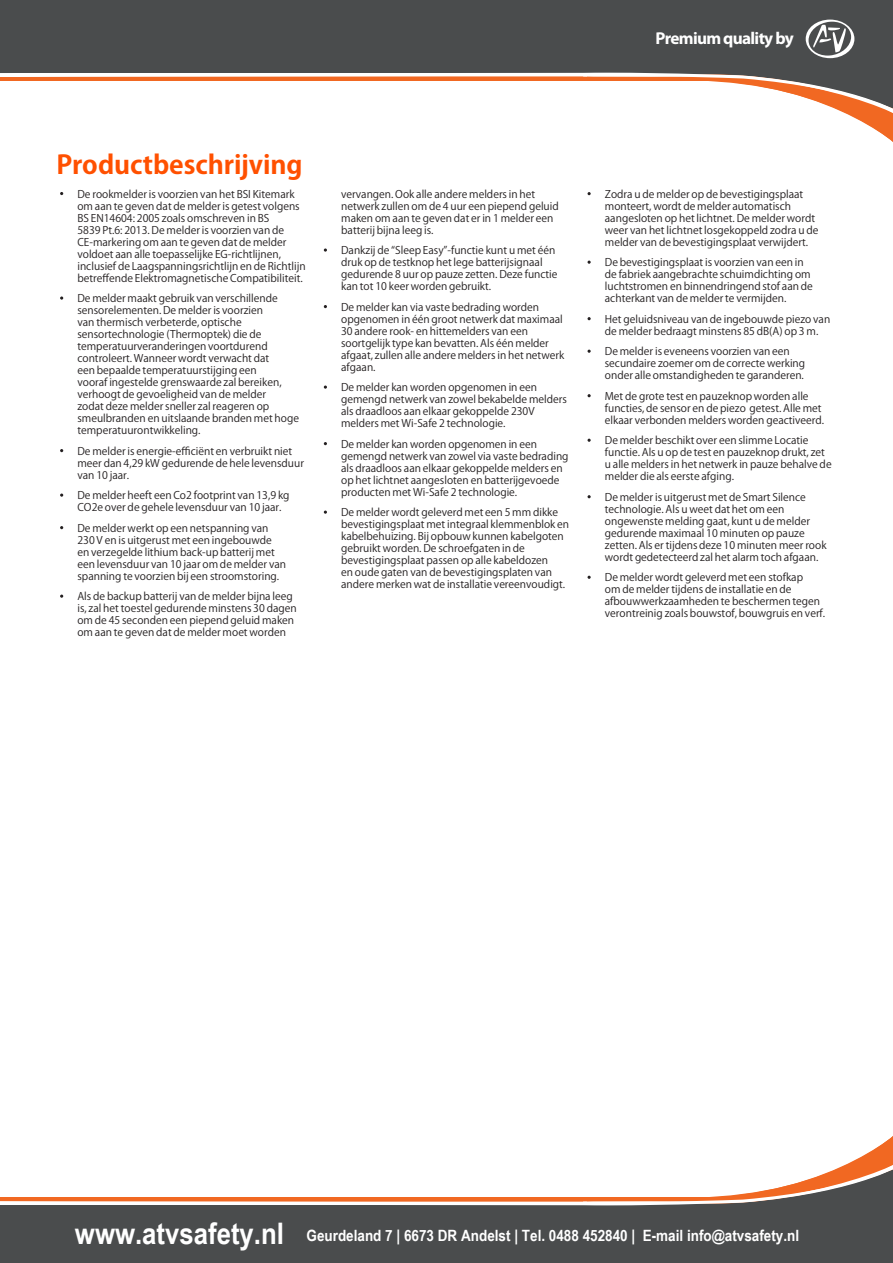
<style>
.page{position:relative;width:893px;height:1263px;background:#fff}
.page>*{position:absolute;margin:0;border:0;box-sizing:border-box;transform-origin:0 0}
.t1{font:700 25.5px "Koz Go Pro";letter-spacing:-.005em;color:#ff5000;scale:1.04 1}
.t2{font:700 17.25px "Myriad Pro";letter-spacing:-.04em;color:#fff}
.t3{font:700 15.6px "Arial Narrow";color:#fff;scale:1.06 1}
.t4{font:10.5px/12px "Koz Go Pr 6 N";color:#231f20}
.s1{font-size:29.7px}
</style>
<div class="page">
<div style="left:0;top:1204px;width:893px;height:59px;background:#4a4c4d"></div>
<svg style="left:0;top:1136px;width:893px;height:70px"></svg>
<div style="left:0;top:0;width:893px;height:74px;background:#4a4c4d"></div>
<svg style="left:0;top:20px;width:893px;height:122px"></svg>
<svg style="left:60px;top:296px;width:3px;height:4px"></svg>
<svg style="left:60px;top:493px;width:3px;height:4px"></svg>
<svg style="left:324px;top:248px;width:3px;height:4px"></svg>
<svg style="left:324px;top:385px;width:3px;height:4px"></svg>
<svg style="left:587px;top:192px;width:4px;height:3px"></svg>
<svg style="left:587px;top:317px;width:4px;height:3px"></svg>
<h2 class="t2" style="left:655px;top:27px;width:140px">Premium quality by</h2>
<h1 class="t1" style="left:56px;top:148px;width:238px">Productbeschrijving</h1>
<p class="t4" style="left:77px;top:188px;width:230px">De rookmelder is voorzien van het BSI Kitemark om aan te geven dat de melder is getest volgens BS EN14604: 2005 zoals omschreven in BS<br>5839 Pt.6: 2013. De melder is voorzien van de CE-markering om aan te geven dat de melder voldoet aan alle toepasselijke EG-richtlijnen, inclusief de Laagspanningsrichtlijn en de Richtlijn betreffende Elektromagnetische Compatibiliteit.</p>
<p class="t4" style="left:77px;top:292px;width:223px">De melder maakt gebruik van verschillende sensorelementen. De melder is voorzien<br>van thermisch verbeterde, optische sensortechnologie (Thermoptek) die de temperatuurveranderingen voortdurend controleert. Wanneer wordt verwacht dat<br>een bepaalde temperatuurstijging een<br>vooraf ingestelde grenswaarde zal bereiken, verhoogt de gevoeligheid van de melder<br>zodat deze melder sneller zal reageren op smeulbranden en uitslaande branden met hoge temperatuurontwikkeling.</p>
<p class="t4" style="left:77px;top:445px;width:228px">De melder is energie-efficiënt en verbruikt niet meer dan 4,29 kW gedurende de hele levensduur van 10 jaar.</p>
<p class="t4" style="left:77px;top:489px;width:214px">De melder heeft een Co2 footprint van 13,9 kg<br>CO2e over de gehele levensduur van 10 jaar.</p>
<p class="t4" style="left:77px;top:522px;width:210px">De melder werkt op een netspanning van 230 V en is uitgerust met een ingebouwde en verzegelde lithium back-up batterij met een levensduur van 10 jaar om de melder van spanning te voorzien bij een stroomstoring.</p>
<p class="t4" style="left:77px;top:590px;width:221px">Als de backup batterij van de melder bijna leeg is, zal het toestel gedurende minstens 30 dagen om de 45 seconden een piepend geluid maken om aan te geven dat de melder moet worden</p>
<p class="t4" style="left:341px;top:188px;width:219px">vervangen. Ook alle andere melders in het netwerk zullen om de 4 uur een piepend geluid maken om aan te geven dat er in 1 melder een batterij bijna leeg is.</p>
<p class="t4" style="left:341px;top:244px;width:218px">Dankzij de “Sleep Easy”-functie kunt u met één druk op de testknop het lege batterijsignaal gedurende 8 uur op pauze zetten. Deze functie kan tot 10 keer worden gebruikt.</p>
<p class="t4" style="left:341px;top:301px;width:225px">De melder kan via vaste bedrading worden opgenomen in één groot netwerk dat maximaal 30 andere rook- en hittemelders van een soortgelijk type kan bevatten. Als één melder afgaat, zullen alle andere melders in het netwerk afgaan.</p>
<p class="t4" style="left:341px;top:381px;width:227px">De melder kan worden opgenomen in een gemengd netwerk van zowel bekabelde melders als draadloos aan elkaar gekoppelde 230V melders met Wi-Safe 2 technologie.</p>
<p class="t4" style="left:341px;top:438px;width:229px">De melder kan worden opgenomen in een gemengd netwerk van zowel via vaste bedrading als draadloos aan elkaar gekoppelde melders en op het lichtnet aangesloten en batterijgevoede producten met Wi-Safe 2 technologie.</p>
<p class="t4" style="left:341px;top:506px;width:230px">De melder wordt geleverd met een 5 mm dikke bevestigingsplaat met integraal klemmenblok en kabelbehuizing. Bij opbouw kunnen kabelgoten gebruikt worden. De schroefgaten in de bevestigingsplaat passen op alle kabeldozen<br>en oude gaten van de bevestigingsplaten van andere merken wat de installatie vereenvoudigt.</p>
<p class="t4" style="left:605px;top:188px;width:215px">Zodra u de melder op de bevestigingsplaat monteert, wordt de melder automatisch aangesloten op het lichtnet. De melder wordt weer van het lichtnet losgekoppeld zodra u de melder van de bevestigingsplaat verwijdert.</p>
<p class="t4" style="left:605px;top:256px;width:210px">De bevestigingsplaat is voorzien van een in de fabriek aangebrachte schuimdichting om luchtstromen en binnendringend stof aan de achterkant van de melder te vermijden.</p>
<p class="t4" style="left:605px;top:313px;width:227px">Het geluidsniveau van de ingebouwde piezo van de melder bedraagt minstens 85 dB(A) op 3 m.</p>
<p class="t4" style="left:605px;top:346px;width:202px">De melder is eveneens voorzien van een secundaire zoemer om de correcte werking onder alle omstandigheden te garanderen.</p>
<p class="t4" style="left:605px;top:390px;width:221px">Met de grote test en pauzeknop worden alle functies, de sensor en de piezo getest. Alle met elkaar verbonden melders worden geactiveerd.</p>
<p class="t4" style="left:605px;top:435px;width:228px">De melder beschikt over een slimme Locatie functie. Als u op de test en pauzeknop drukt, zet u alle melders in het netwerk in pauze behalve de melder die als eerste afging.</p>
<p class="t4" style="left:605px;top:491px;width:223px">De melder is uitgerust met de Smart Silence technologie. Als u weet dat het om een ongewenste melding gaat, kunt u de melder gedurende maximaal 10 minuten op pauze zetten. Als er tijdens deze 10 minuten meer rook wordt gedetecteerd zal het alarm toch afgaan.</p>
<p class="t4" style="left:605px;top:572px;width:222px">De melder wordt geleverd met een stofkap<br>om de melder tijdens de installatie en de afbouwwerkzaamheden te beschermen tegen verontreinig zoals bouwstof, bouwgruis en verf.</p>
<h3 class="t3" style="left:75px;top:1224px;width:685px"><span class="s1">www.atvsafety.nl</span> Geurdeland 7 | 6673 DR Andelst | Tel. 0488 452840 | E-mail info@atvsafety.nl</h3>
</div>
